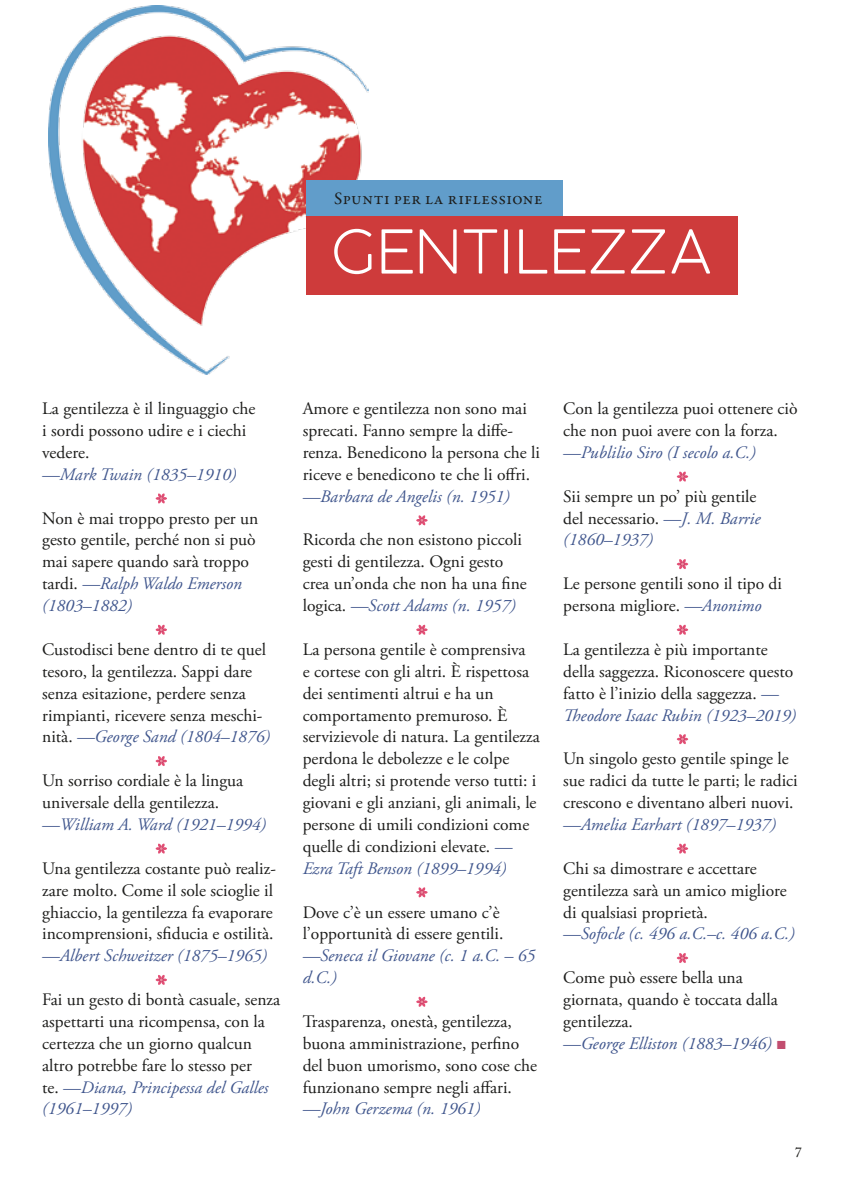
<style>
.page{position:relative;width:844px;height:1191px;background:#fff}
.page>*{position:absolute;margin:0;border:0;box-sizing:border-box;transform-origin:0 0}
.t1{font:200 59.5px "COCOGOOSE";letter-spacing:.015em;color:#fff}
.t2{font:17.5px/21.9px "Adobe Garamond Pro";color:#1d1d1b}
.t3{font:italic 17.5px/21.9px "Adobe Garamond Pro";color:#40568d}
.t4{font:17.5px "Garamond Premr Pro";letter-spacing:.025em;color:#1d1d1b}
.t5{font:14px "Adobe Caslon Pro";color:#1d1d1b}
.s1{font-style:italic;color:#40568d}
.s2{font-family:"Arial";color:#c24d6f}
</style>
<div class="page">
<img style="left:48px;top:5px;width:321px;height:369px">
<div style="left:306px;top:216px;width:431px;height:78px;background:#ce3b3b"></div>
<div style="left:306px;top:181px;width:257px;height:35px;background:#619dca"></div>
<svg style="left:156px;top:493px;width:11px;height:10px"></svg>
<svg style="left:156px;top:624px;width:11px;height:11px"></svg>
<svg style="left:156px;top:756px;width:11px;height:10px"></svg>
<svg style="left:156px;top:843px;width:11px;height:10px"></svg>
<svg style="left:156px;top:974px;width:11px;height:11px"></svg>
<svg style="left:416px;top:515px;width:11px;height:10px"></svg>
<svg style="left:416px;top:624px;width:11px;height:11px"></svg>
<svg style="left:416px;top:887px;width:11px;height:10px"></svg>
<svg style="left:416px;top:996px;width:11px;height:11px"></svg>
<svg style="left:676px;top:471px;width:12px;height:11px"></svg>
<svg style="left:676px;top:559px;width:12px;height:10px"></svg>
<svg style="left:676px;top:624px;width:12px;height:11px"></svg>
<svg style="left:676px;top:734px;width:12px;height:10px"></svg>
<svg style="left:676px;top:843px;width:12px;height:10px"></svg>
<svg style="left:676px;top:953px;width:12px;height:10px"></svg>
<p class="t4" style="left:334px;top:188px;width:210px">Spunti per la riflessione</p>
<h1 class="t1" style="left:331px;top:210px;width:382px">GENTILEZZA</h1>
<p class="t2" style="left:42px;top:398px;width:215px">La gentilezza è il linguaggio che i sordi possono udire e i ciechi vedere.</p>
<p class="t3" style="left:42px;top:464px;width:196px">—Mark Twain (1835–1910)</p>
<p class="t2" style="left:42px;top:508px;width:217px">Non è mai troppo presto per un gesto gentile, perché non si può mai sapere quando sarà troppo tardi. <span class="s1">—Ralph Waldo Emerson (1803–1882)</span></p>
<p class="t2" style="left:42px;top:639px;width:229px">Custodisci bene dentro di te quel tesoro, la gentilezza. Sappi dare senza esitazione, perdere senza rimpianti, ricevere senza meschi&shy;nità. <span class="s1">—George Sand (1804–1876)</span></p>
<p class="t2" style="left:42px;top:770px;width:202px">Un sorriso cordiale è la lingua universale della gentilezza.</p>
<p class="t3" style="left:42px;top:814px;width:225px">—William A. Ward (1921–1994)</p>
<p class="t2" style="left:42px;top:858px;width:235px">Una gentilezza costante può realiz&shy;zare molto. Come il sole scioglie il ghiaccio, la gentilezza fa evaporare incomprensioni, sfiducia e ostilità.</p>
<p class="t3" style="left:42px;top:945px;width:226px">—Albert Schweitzer (1875–1965)</p>
<p class="t2" style="left:42px;top:989px;width:239px">Fai un gesto di bontà casuale, senza aspettarti una ricompensa, con la certezza che un giorno qualcun altro potrebbe fare lo stesso per<br>te. <span class="s1">—Diana, Principessa del Galles (1961–1997)</span></p>
<p class="t2" style="left:302px;top:398px;width:238px">Amore e gentilezza non sono mai sprecati. Fanno sempre la diffe&shy;renza. Benedicono la persona che li riceve e benedicono te che li offri.</p>
<p class="t3" style="left:302px;top:486px;width:209px">—Barbara de Angelis (n. 1951)</p>
<p class="t2" style="left:302px;top:529px;width:225px">Ricorda che non esistono piccoli gesti di gentilezza. Ogni gesto crea un’onda che non ha una fine logica. <span class="s1">—Scott Adams (n. 1957)</span></p>
<p class="t2" style="left:302px;top:639px;width:238px">La persona gentile è comprensiva<br>e cortese con gli altri. È rispettosa dei sentimenti altrui e ha un comportamento premuroso. È servizievole di natura. La gentilezza perdona le debolezze e le colpe degli altri; si protende verso tutti: i giovani e gli anziani, gli animali, le persone di umili condizioni come quelle di condizioni elevate. <span class="s1">— Ezra Taft Benson (1899–1994)</span></p>
<p class="t2" style="left:302px;top:901px;width:202px">Dove c’è un essere umano c’è l’opportunità di essere gentili.</p>
<p class="t3" style="left:302px;top:945px;width:234px">—Seneca il Giovane (c. 1 a.C. – 65 d.C.)</p>
<p class="t2" style="left:302px;top:1011px;width:236px">Trasparenza, onestà, gentilezza, buona amministrazione, perfino del buon umorismo, sono cose che funzionano sempre negli affari.</p>
<p class="t3" style="left:302px;top:1098px;width:179px">—John Gerzema (n. 1961)</p>
<p class="t2" style="left:563px;top:398px;width:236px">Con la gentilezza puoi ottenere ciò che non puoi avere con la forza.</p>
<p class="t3" style="left:563px;top:442px;width:194px">—Publilio Siro (I secolo a.C.)</p>
<p class="t2" style="left:563px;top:486px;width:199px">Sii sempre un po’ più gentile del necessario. <span class="s1">—J. M. Barrie (1860–1937)</span></p>
<p class="t2" style="left:563px;top:573px;width:220px">Le persone gentili sono il tipo di persona migliore. <span class="s1">—Anonimo</span></p>
<p class="t2" style="left:563px;top:639px;width:234px">La gentilezza è più importante della saggezza. Riconoscere questo fatto è l’inizio della saggezza. <span class="s1">— Theodore Isaac Rubin (1923–2019)</span></p>
<p class="t2" style="left:563px;top:748px;width:236px">Un singolo gesto gentile spinge le sue radici da tutte le parti; le radici crescono e diventano alberi nuovi.</p>
<p class="t3" style="left:563px;top:814px;width:214px">—Amelia Earhart (1897–1937)</p>
<p class="t2" style="left:563px;top:858px;width:225px">Chi sa dimostrare e accettare gentilezza sarà un amico migliore di qualsiasi proprietà.</p>
<p class="t3" style="left:563px;top:923px;width:233px">—Sofocle (c. 496 a.C.–c. 406 a.C.)</p>
<p class="t2" style="left:563px;top:967px;width:225px">Come può essere bella una giornata, quando è toccata dalla gentilezza.<br><span class="s1">—George Elliston (1883–1946)</span> <span class="s2">■</span></p>
<p class="t5" style="left:794px;top:1144px;width:8px">7</p>
</div>
